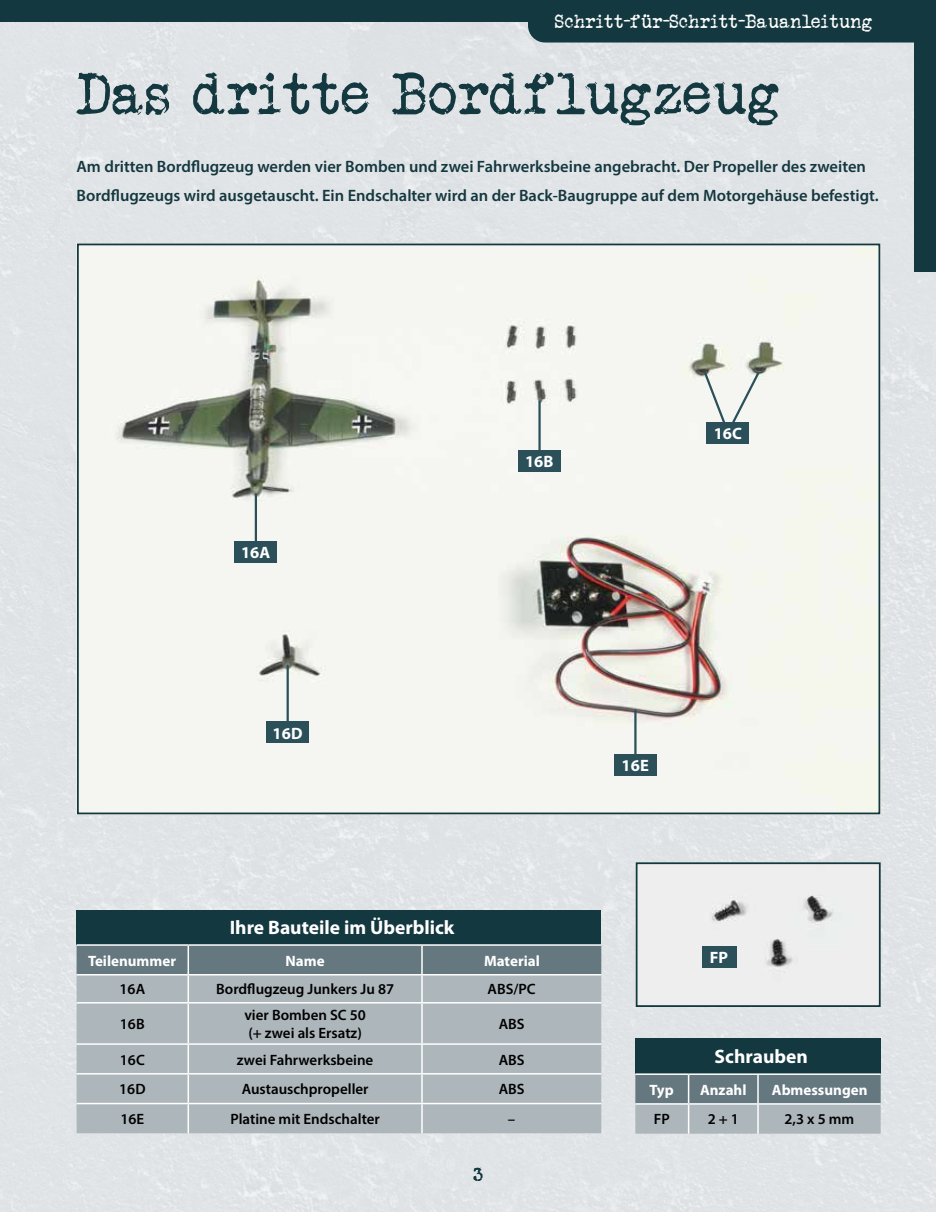
<style>
.page{position:relative;width:936px;height:1212px;background:#fff}
.page>*{position:absolute;margin:0;border:0;box-sizing:border-box;transform-origin:0 0}
.t1{font:60px "Veteran Typewriter";letter-spacing:.01em;color:#14383f}
.t2{font:700 19.5px "Myriad Pro";color:#fff}
.t3{font:19.5px "Veteran Typewriter";letter-spacing:.02em;color:#fff}
.t4{font:19.5px "Veteran Typewriter";color:#14383f}
.t5{font:600 16.5px/28.5px "Myriad Pro";color:#14383f}
.t6{font:700 16.5px "Myriad Pro";color:#fff}
.t7{font:600 15px/18px "Myriad Pro";color:#000}
.t8{font:700 15px "Myriad Pro";color:#fff}
</style>
<div class="page">
<div style="left:0;top:21px;width:935px;height:1191px;background:#e1e4e7"></div>
<div style="left:638px;top:865px;width:239px;height:139px;background:#eee"></div>
<div style="left:635px;top:862px;width:245px;height:145px;border:2px solid #14383f"></div>
<img style="left:80px;top:246px;width:797px;height:565px">
<div style="left:702px;top:946px;width:34px;height:22px;background:#2b505a"></div>
<div style="left:77px;top:910px;width:524px;height:35px;background:#14383f"></div>
<div style="left:77px;top:1003px;width:524px;height:40px;background:#adb6bb"></div>
<svg style="left:77px;top:946px;width:524px;height:56px;background:#8b999f"></svg>
<hr style="left:77px;top:1002px;width:111px;height:1px;background:#fff">
<hr style="left:188px;top:1002px;width:234px;height:1px;background:#fff">
<hr style="left:187px;top:1003px;width:2px;height:40px;background:#fff">
<hr style="left:422px;top:1002px;width:179px;height:1px;background:#fff">
<hr style="left:421px;top:1003px;width:1px;height:40px;background:#fff">
<hr style="left:77px;top:1043px;width:111px;height:2px;background:#fff">
<hr style="left:188px;top:1043px;width:234px;height:2px;background:#fff">
<hr style="left:422px;top:1043px;width:179px;height:2px;background:#fff">
<div style="left:77px;top:1045px;width:524px;height:88px;background:#adb6bb"></div>
<hr style="left:188px;top:944px;width:234px;height:2px;background:#fff">
<hr style="left:422px;top:944px;width:179px;height:2px;background:#fff">
<hr style="left:77px;top:944px;width:111px;height:2px;background:#fff">
<hr style="left:187px;top:946px;width:2px;height:28px;background:#fff">
<hr style="left:77px;top:974px;width:111px;height:1px;background:#fff">
<div style="left:635px;top:1038px;width:245px;height:36px;background:#14383f"></div>
<hr style="left:635px;top:1073px;width:53px;height:2px;background:#fff">
<hr style="left:688px;top:1073px;width:70px;height:2px;background:#fff">
<hr style="left:758px;top:1073px;width:122px;height:2px;background:#fff">
<svg style="left:635px;top:1074px;width:245px;height:59px;background:#8f9ca2"></svg>
<hr style="left:255px;top:494px;width:2px;height:58px;background:#2b505a">
<div style="left:234px;top:541px;width:43px;height:22px;background:#2b505a"></div>
<hr style="left:538px;top:402px;width:2px;height:60px;background:#2b505a">
<div style="left:518px;top:451px;width:42px;height:21px;background:#2b505a"></div>
<hr style="left:634px;top:710px;width:2px;height:55px;background:#2b505a">
<div style="left:614px;top:754px;width:42px;height:21px;background:#2b505a"></div>
<hr style="left:286px;top:666px;width:3px;height:67px;background:#2b505a">
<div style="left:266px;top:722px;width:43px;height:21px;background:#2b505a"></div>
<div style="left:706px;top:422px;width:43px;height:21px;background:#2b505a"></div>
<svg style="left:702px;top:370px;width:59px;height:57px"></svg>
<div style="left:0;top:0;width:935px;height:21px;background:#14383f"></div>
<div style="left:914px;top:0;width:21px;height:272px;background:#14383f"></div>
<div style="left:528px;top:21px;width:386px;height:22px;background:#14383f"></div>
<p class="t3" style="left:555px;top:10px;width:319px">Schritt-für-Schritt-Bauanleitung</p>
<h1 class="t1" style="left:77px;top:59px;width:706px">Das dritte Bordflugzeug</h1>
<p class="t5" style="left:77px;top:152px;width:803px">Am dritten Bordflugzeug werden vier Bomben und zwei Fahrwerksbeine angebracht. Der Propeller des zweiten<br>Bordflugzeugs wird ausgetauscht. Ein Endschalter wird an der Back-Baugruppe auf dem Motorgehäuse befestigt.</p>
<p class="t6" style="left:241px;top:543px;width:31px">16A</p>
<p class="t6" style="left:272px;top:724px;width:31px">16D</p>
<p class="t2" style="left:230px;top:917px;width:226px">Ihre Bauteile im Überblick</p>
<p class="t6" style="left:525px;top:453px;width:30px">16B</p>
<p class="t8" style="left:88px;top:952px;width:90px">Teilenummer</p>
<p class="t8" style="left:285px;top:952px;width:41px">Name</p>
<p class="t8" style="left:484px;top:952px;width:57px">Material</p>
<p class="t7" style="left:119px;top:980px;width:27px">16A</p>
<p class="t7" style="left:216px;top:980px;width:179px">Bordflugzeug Junkers Ju 87</p>
<p class="t7" style="left:487px;top:980px;width:50px">ABS/PC</p>
<p class="t7" style="left:120px;top:1015px;width:26px">16B</p>
<p class="t7" style="left:244px;top:1006px;width:123px">vier Bomben SC 50 (+ zwei als Ersatz)</p>
<p class="t7" style="left:498px;top:1015px;width:27px">ABS</p>
<p class="t7" style="left:120px;top:1050px;width:27px">16C</p>
<p class="t7" style="left:237px;top:1050px;width:138px">zwei Fahrwerksbeine</p>
<p class="t7" style="left:498px;top:1050px;width:27px">ABS</p>
<p class="t7" style="left:119px;top:1080px;width:28px">16D</p>
<p class="t7" style="left:242px;top:1080px;width:128px">Austauschpropeller</p>
<p class="t7" style="left:498px;top:1080px;width:27px">ABS</p>
<p class="t7" style="left:120px;top:1109px;width:25px">16E</p>
<p class="t7" style="left:230px;top:1109px;width:151px">Platine mit Endschalter</p>
<p class="t7" style="left:508px;top:1109px;width:9px">–</p>
<p class="t4" style="left:474px;top:1163px;width:11px">3</p>
<p class="t6" style="left:713px;top:424px;width:30px">16C</p>
<p class="t6" style="left:621px;top:756px;width:29px">16E</p>
<p class="t6" style="left:709px;top:948px;width:20px">FP</p>
<p class="t2" style="left:714px;top:1046px;width:95px">Schrauben</p>
<p class="t8" style="left:649px;top:1081px;width:26px">Typ</p>
<p class="t8" style="left:700px;top:1081px;width:48px">Anzahl</p>
<p class="t8" style="left:771px;top:1081px;width:97px">Abmessungen</p>
<p class="t7" style="left:654px;top:1110px;width:18px">FP</p>
<p class="t7" style="left:707px;top:1110px;width:33px">2 + 1</p>
<p class="t7" style="left:784px;top:1110px;width:71px">2,3 x 5 mm</p>
</div>
